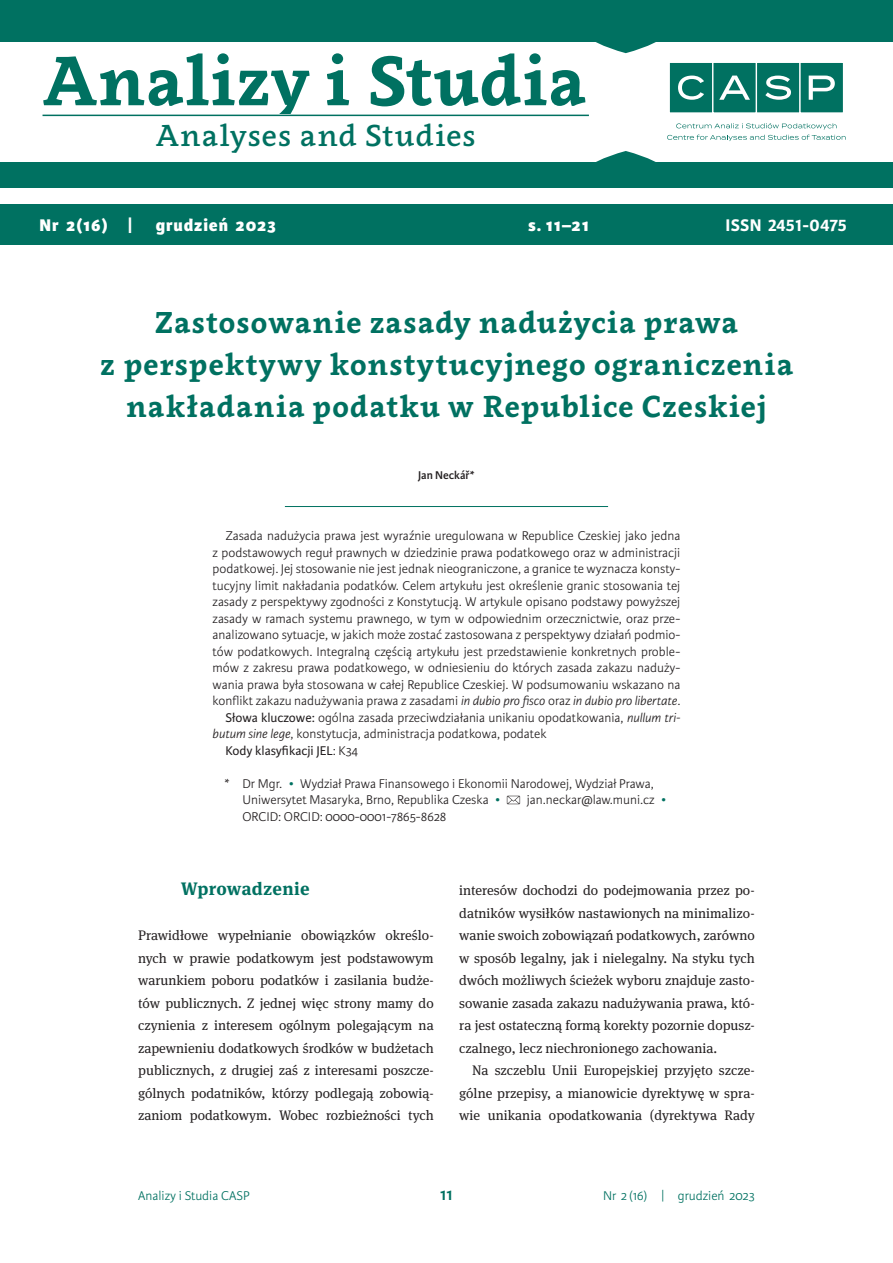
<style>
.page{position:relative;width:893px;height:1263px;background:#fff}
.page>*{position:absolute;margin:0;border:0;box-sizing:border-box;transform-origin:0 0}
.t1{font:700 69px "Clavo";letter-spacing:.005em;color:#007161}
.t2{font:700 30px/42px "Clavo";letter-spacing:.025em;color:#007161;text-align:center}
.t3{font:500 30px "Clavo";letter-spacing:.02em;color:#007161}
.t4{font:800 18px "Karmina Sans";letter-spacing:.05em;color:#fff}
.t5{font:700 18px "Karmina Sans";letter-spacing:.01em;color:#fff}
.t6{font:700 18px "Meta Serif Pro";letter-spacing:.02em;color:#007161}
.t7{font:600 18px "Karmina Sans";color:#007161}
.t8{font:13.8px/22.5px "Meta Serif Pro";color:#231f20;text-align:justify}
.t9{font:300 13.5px/16.5px "Karmina Sans";color:#231f20}
.t10{font:300 13.5px "Karmina Sans";color:#007161}
.t11{font:13.5px "Karmina Sans";color:#231f20}
.t12{font:600 12px "Karmina Sans";color:#231f20}
.s1{font-style:italic}
.s2{font-weight:400}
.s3{font-weight:300}
.s4{color:#007161}
</style>
<div class="page">
<div style="left:0;top:204px;width:893px;height:40px;background:#007161"></div>
<div style="left:0;top:162px;width:893px;height:26px;background:#007161"></div>
<div style="left:0;top:0;width:893px;height:43px;background:#007161"></div>
<div style="left:669px;top:62px;width:44px;height:51px;background:#007161"></div>
<div style="left:669px;top:62px;width:44px;height:52px;border:1px solid #fff"></div>
<div style="left:713px;top:62px;width:43px;height:51px;background:#007161"></div>
<div style="left:712px;top:62px;width:45px;height:52px;border:1px solid #fff"></div>
<div style="left:756px;top:62px;width:44px;height:51px;background:#007161"></div>
<div style="left:756px;top:62px;width:44px;height:52px;border:1px solid #fff"></div>
<div style="left:800px;top:62px;width:43px;height:51px;background:#007161"></div>
<div style="left:799px;top:62px;width:45px;height:52px;border:1px solid #fff"></div>
<svg style="left:678px;top:76px;width:26px;height:24px"></svg>
<svg style="left:719px;top:76px;width:31px;height:24px"></svg>
<svg style="left:765px;top:76px;width:26px;height:24px"></svg>
<svg style="left:809px;top:76px;width:26px;height:24px"></svg>
<svg style="left:667px;top:123px;width:179px;height:18px"></svg>
<hr style="left:43px;top:115px;width:546px;height:1px;background:#007161">
<svg style="left:581px;top:42px;width:89px;height:11px"></svg>
<svg style="left:596px;top:151px;width:60px;height:11px"></svg>
<hr style="left:285px;top:506px;width:323px;height:1px;background:#007161">
<svg style="left:507px;top:796px;width:13px;height:8px"></svg>
<h1 class="t1" style="left:42px;top:32px;width:545px">Analizy i Studia</h1>
<h2 class="t3" style="left:156px;top:114px;width:322px">Analyses and Studies</h2>
<h3 class="t4" style="left:39px;top:215px;width:95px">Nr 2(16) |</h3>
<h3 class="t4" style="left:156px;top:215px;width:122px">grudzień 2023</h3>
<h3 class="t4" style="left:528px;top:215px;width:62px">s. 11–21</h3>
<h3 class="t5" style="left:725px;top:215px;width:123px">ISSN 2451-0475</h3>
<h2 class="t2" style="left:100px;top:300px;width:695px">Zastosowanie zasady nadużycia prawa<br>z perspektywy konstytucyjnego ograniczenia nakładania podatku w Republice Czeskiej</h2>
<p class="t12" style="left:418px;top:468px;width:58px">Jan Neckář*</p>
<p class="t9" style="left:225px;top:528px;width:456px">Zasada nadużycia prawa jest wyraźnie uregulowana w Republice Czeskiej jako jedna</p>
<p class="t9" style="left:213px;top:544px;width:469px">z podstawowych reguł prawnych w dziedzinie prawa podatkowego oraz w administracji</p>
<p class="t9" style="left:213px;top:561px;width:469px">podatkowej. Jej stosowanie nie jest jednak nieograniczone, a granice te wyznacza konsty-</p>
<p class="t9" style="left:213px;top:577px;width:469px">tucyjny limit nakładania podatków. Celem artykułu jest określenie granic stosowania tej</p>
<p class="t9" style="left:213px;top:594px;width:469px">zasady z perspektywy zgodności z Konstytucją. W artykule opisano podstawy powyższej</p>
<p class="t9" style="left:213px;top:610px;width:469px">zasady w ramach systemu prawnego, w tym w odpowiednim orzecznictwie, oraz prze-</p>
<p class="t9" style="left:213px;top:627px;width:469px">analizowano sytuacje, w jakich może zostać zastosowana z perspektywy działań podmio-</p>
<p class="t9" style="left:213px;top:643px;width:469px">tów podatkowych. Integralną częścią artykułu jest przedstawienie konkretnych proble-</p>
<p class="t9" style="left:213px;top:660px;width:469px">mów z zakresu prawa podatkowego, w odniesieniu do których zasada zakazu naduży-</p>
<p class="t9" style="left:213px;top:676px;width:469px">wania prawa była stosowana w całej Republice Czeskiej. W podsumowaniu wskazano na</p>
<p class="t9" style="left:213px;top:693px;width:469px">konflikt zakazu nadużywania prawa z zasadami <span class="s1">in dubio pro fisco</span> oraz <span class="s1">in dubio pro libertate</span>.</p>
<p class="t9" style="left:225px;top:709px;width:456px"><span class="s2">Słowa kluczowe:</span> ogólna zasada przeciwdziałania unikaniu opodatkowania, <span class="s1">nullum tri-</span></p>
<p class="t9" style="left:213px;top:726px;width:335px"><span class="s1">butum sine lege</span>, konstytucja, administracja podatkowa, podatek</p>
<p class="t11" style="left:225px;top:743px;width:134px">Kody klasyfikacji JEL<span class="s3">: K34</span></p>
<p class="t9" style="left:242px;top:775px;width:413px;text-indent:-18px">* Dr Mgr. <span class="s4">•</span> Wydział Prawa Finansowego i Ekonomii Narodowej, Wydział Prawa,<br>Uniwersytet Masaryka, Brno, Republika Czeska <span class="s4">•</span></p>
<p class="t9" style="left:527px;top:792px;width:141px">jan.neckar@law.muni.cz <span class="s4">•</span></p>
<p class="t9" style="left:242px;top:808px;width:206px">ORCID: ORCID: 0000-0001-7865-8628</p>
<h3 class="t6" style="left:181px;top:874px;width:130px">Wprowadzenie</h3>
<p class="t8" style="left:138px;top:923px;width:297px">Prawidłowe wypełnianie obowiązków określo&shy;nych w prawie podatkowym jest podstawowym warunkiem poboru podatków i zasilania budże&shy;tów publicznych. Z jednej więc strony mamy do czynienia z interesem ogólnym polegającym na zapewnieniu dodatkowych środków w budżetach publicznych, z drugiej zaś z interesami poszcze&shy;gólnych podatników, którzy podlegają zobowią&shy;zaniom podatkowym. Wobec rozbieżności tych</p>
<p class="t8" style="left:459px;top:878px;width:297px">interesów dochodzi do podejmowania przez po&shy;datników wysiłków nastawionych na minimalizo&shy;wanie swoich zobowiązań podatkowych, zarówno w sposób legalny, jak i nielegalny. Na styku tych dwóch możliwych ścieżek wyboru znajduje zasto&shy;sowanie zasada zakazu nadużywania prawa, któ&shy;ra jest ostateczną formą korekty pozornie dopusz&shy;czalnego, lecz niechronionego zachowania.</p>
<p class="t8" style="left:459px;top:1058px;width:297px;text-indent:13px">Na szczeblu Unii Europejskiej przyjęto szcze&shy;gólne przepisy, a mianowicie dyrektywę w spra&shy;wie unikania opodatkowania (dyrektywa Rady</p>
<p class="t10" style="left:138px;top:1188px;width:113px">Analizy i Studia CASP</p>
<h3 class="t7" style="left:440px;top:1183px;width:15px">11</h3>
<p class="t10" style="left:603px;top:1188px;width:153px">Nr 2 (16) | grudzień 2023</p>
</div>
